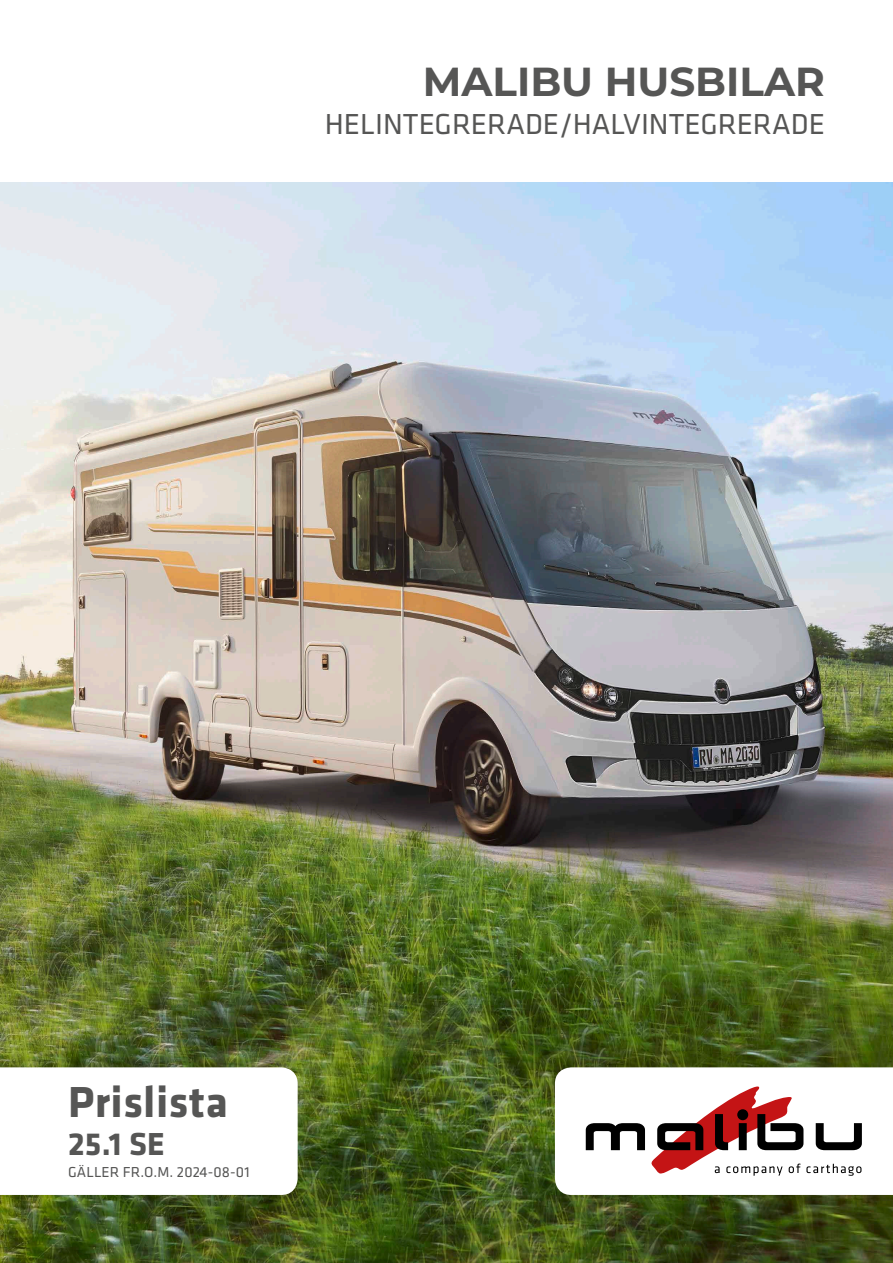
<style>
.page{position:relative;width:893px;height:1263px;background:#fff}
.page>*{position:absolute;margin:0;border:0;box-sizing:border-box;transform-origin:0 0}
.t1{font:700 45px "Klavika Basic";letter-spacing:.01em;color:#565655}
.t2{font:700 40.5px "Montserrat";color:#565655}
.t3{font:700 33px "Klavika Basic";color:#565655}
.t4{font:30px "Klavika Basic";color:#565655}
.t5{font:15px "Klavika Basic";letter-spacing:.01em;color:#565655}
</style>
<div class="page">
<img style="left:0;top:183px;width:893px;height:1080px">
<svg style="left:555px;top:1067px;width:338px;height:128px"></svg>
<svg style="left:0;top:1067px;width:298px;height:128px"></svg>
<h2 class="t2" style="left:423px;top:53px;width:404px">MALIBU HUSBILAR</h2>
<p class="t4" style="left:325px;top:104px;width:502px">HELINTEGRERADE/HALVINTEGRERADE</p>
<h1 class="t1" style="left:68px;top:1069px;width:161px">Prislista</h1>
<p class="t3" style="left:68px;top:1120px;width:98px">25.1 SE</p>
<p class="t5" style="left:68px;top:1162px;width:183px">GÄLLER FR.O.M. 2024-08-01</p>
</div>
